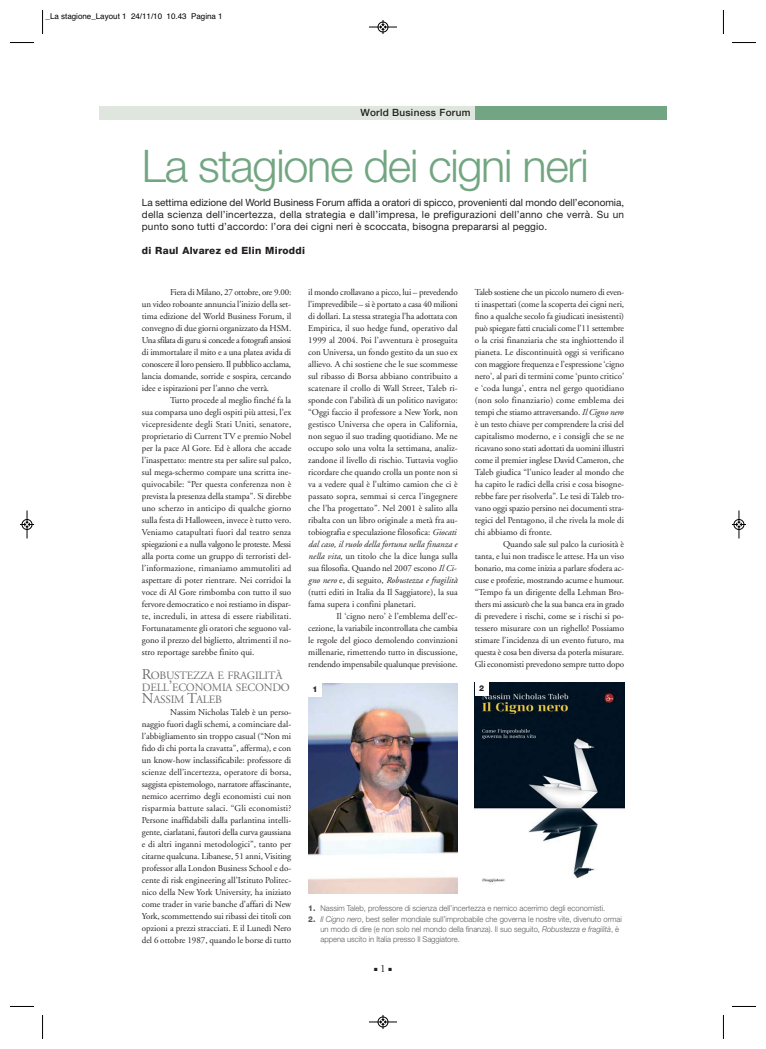
<style>
.page{position:relative;width:766px;height:1049px;background:#fff}
.page>*{position:absolute;margin:0;border:0;box-sizing:border-box;transform-origin:0 0}
.t1{font:300 45px "Helvetica Neue";letter-spacing:-.03em;color:#72a581}
.t2{font:11.2px/12px "Adobe Garamond";letter-spacing:-.02em;color:#6d6e70}
.t3{font:11px "Adobe Garamond";color:#231f20}
.t4{font:10px/12px "Helvetica Neue";letter-spacing:.015em;color:#231f20;text-align:justify}
.t5{font:800 10px "Helvetica Neue";letter-spacing:.03em;color:#231f20}
.t6{font:500 10px "Helvetica Neue";letter-spacing:.025em;color:#231f20}
.t7{font:9px/12px "Adobe Garamond";color:#231f20;text-align:justify}
.t8{font:300 8px/10px "Helvetica Neue";color:#58595b;scale:.95 1}
.t9{font:8px "Helvetica";color:#000}
.t10{font:800 8px "Helvetica Neue";color:#231f20}
.s1{font-size:15px}
.s2{font-style:italic}
.s3{font-weight:800}
</style>
<div class="page">
<div style="left:99px;top:106px;width:567px;height:14px;background:#dee6dd"></div>
<div style="left:474px;top:106px;width:192px;height:14px;background:#72a581"></div>
<img style="left:308px;top:683px;width:149px;height:210px">
<div style="left:308px;top:683px;width:14px;height:14px;background:#fff"></div>
<img style="left:474px;top:682px;width:150px;height:201px">
<div style="left:474px;top:682px;width:14px;height:14px;background:#fff"></div>
<svg style="left:42px;top:10px;width:1px;height:24px"></svg>
<svg style="left:10px;top:42px;width:24px;height:1px"></svg>
<svg style="left:723px;top:10px;width:1px;height:24px"></svg>
<svg style="left:731px;top:42px;width:24px;height:1px"></svg>
<svg style="left:42px;top:1015px;width:1px;height:24px"></svg>
<svg style="left:10px;top:1006px;width:24px;height:1px"></svg>
<svg style="left:723px;top:1015px;width:1px;height:24px"></svg>
<svg style="left:731px;top:1006px;width:24px;height:1px"></svg>
<svg style="left:369px;top:20px;width:28px;height:14px"></svg>
<svg style="left:369px;top:1015px;width:28px;height:14px"></svg>
<svg style="left:20px;top:510px;width:14px;height:28px"></svg>
<svg style="left:731px;top:510px;width:14px;height:28px"></svg>
<p class="t9" style="left:46px;top:13px;width:179px">_La stagione_Layout 1 24/11/10 10.43 Pagina 1</p>
<p class="t6" style="left:360px;top:109px;width:111px">World Business Forum</p>
<h1 class="t1" style="left:142px;top:150px;width:448px">La stagione dei cigni neri</h1>
<p class="t4" style="left:142px;top:198px;width:483px">La settima edizione del World Business Forum affida a oratori di spicco, provenienti dal mondo dell’economia, della scienza dell’incertezza, della strategia e dall’impresa, le prefigurazioni dell’anno che verrà. Su un punto sono tutti d’accordo: l’ora dei cigni neri è scoccata, bisogna prepararsi al peggio.</p>
<p class="t5" style="left:142px;top:247px;width:165px">di Raul Alvarez ed Elin Miroddi</p>
<p class="t7" style="left:142px;top:286px;width:151px;text-indent:28px">Fiera di Milano, 27 ottobre, ore 9.00: un video roboante annuncia l’inizio della set&shy;tima edizione del World Business Forum, il convegno di due giorni organizzato da HSM.<br>Una sfilata di guru si concede a fotografi ansiosi di immortalare il mito e a una platea avida di conoscere il loro pensiero. Il pubblico acclama, lancia domande, sorride e sospira, cercando idee e ispirazioni per l’anno che verrà.</p>
<p class="t7" style="left:142px;top:394px;width:151px;text-indent:28px">Tutto procede al meglio finché fa la sua comparsa uno degli ospiti più attesi, l’ex vicepresidente degli Stati Uniti, senatore, proprietario di Current TV e premio Nobel per la pace Al Gore. Ed è allora che accade l’inaspettato: mentre sta per salire sul palco, sul mega-schermo compare una scritta ine&shy;quivocabile: “Per questa conferenza non è prevista la presenza della stampa”. Si direbbe uno scherzo in anticipo di qualche giorno sulla festa di Halloween, invece è tutto vero.<br>Veniamo catapultati fuori dal teatro senza spiegazioni e a nulla valgono le proteste. Messi alla porta come un gruppo di terroristi del&shy;l’informazione, rimaniamo ammutoliti ad aspettare di poter rientrare. Nei corridoi la voce di Al Gore rimbomba con tutto il suo fervore democratico e noi restiamo in dispar&shy;te, increduli, in attesa di essere riabilitati.<br>Fortunatamente gli oratori che seguono val&shy;gono il prezzo del biglietto, altrimenti il no&shy;stro reportage sarebbe finito qui.</p>
<p class="t2" style="left:142px;top:670px;width:149px"><span class="s1">R</span>OBUSTEZZA E FRAGILITÀ<br>DELL<span class="s1">’</span>ECONOMIA SECONDO<br><span class="s1">N</span>ASSIM <span class="s1">T</span>ALEB</p>
<p class="t7" style="left:142px;top:706px;width:151px;text-indent:28px">Nassim Nicholas Taleb è un perso&shy;naggio fuori dagli schemi, a cominciare dal&shy;l’abbigliamento sin troppo casual (“Non mi fido di chi porta la cravatta”, afferma), e con un know-how inclassificabile: professore di scienze dell’incertezza, operatore di borsa, saggista epistemologo, narratore affascinante, nemico acerrimo degli economisti cui non risparmia battute salaci. “Gli economisti?<br>Persone inaffidabili dalla parlantina intelli&shy;gente, ciarlatani, fautori della curva gaussiana e di altri inganni metodologici”, tanto per citarne qualcuna. Libanese, 51 anni, Visiting professor alla London Business School e do&shy;cente di risk engineering all’Istituto Politec&shy;nico della New York University, ha iniziato come trader in varie banche d’affari di New York, scommettendo sui ribassi dei titoli con opzioni a prezzi stracciati. E il Lunedì Nero del 6 ottobre 1987, quando le borse di tutto</p>
<p class="t7" style="left:308px;top:286px;width:151px;text-align:left">il mondo crollavano a picco, lui – prevedendo l’imprevedibile – si è portato a casa 40 milioni di dollari. La stessa strategia l’ha adottata con Empirica, il suo hedge fund, operativo dal 1999 al 2004. Poi l’avventura è proseguita con Universa, un fondo gestito da un suo ex allievo. A chi sostiene che le sue scommesse sul ribasso di Borsa abbiano contribuito a scatenare il crollo di Wall Street, Taleb ri&shy;sponde con l’abilità di un politico navigato: “Oggi faccio il professore a New York, non gestisco Universa che opera in California, non seguo il suo trading quotidiano. Me ne occupo solo una volta la settimana, analiz&shy;zandone il livello di rischio. Tuttavia voglio ricordare che quando crolla un ponte non si va a vedere qual è l’ultimo camion che ci è passato sopra, semmai si cerca l’ingegnere che l’ha progettato”. Nel 2001 è salito alla ribalta con un libro originale a metà fra au&shy;tobiografia e speculazione filosofica: <span class="s2">Giocati dal caso, il ruolo della fortuna nella finanza e nella vita</span>, un titolo che la dice lunga sulla sua filosofia. Quando nel 2007 escono <span class="s2">Il Ci&shy;gno nero</span> e, di seguito, <span class="s2">Robustezza e fragilità </span>(tutti editi in Italia da Il Saggiatore), la sua fama supera i confini planetari.</p>
<p class="t7" style="left:308px;top:610px;width:151px;text-indent:28px">Il ‘cigno nero’ è l’emblema dell’ec&shy;cezione, la variabile incontrollata che cambia le regole del gioco demolendo convinzioni millenarie, rimettendo tutto in discussione, rendendo impensabile qualunque previsione.</p>
<p class="t7" style="left:474px;top:286px;width:151px">Taleb sostiene che un piccolo numero di even&shy;ti inaspettati (come la scoperta dei cigni neri, fino a qualche secolo fa giudicati inesistenti) può spiegare fatti cruciali come l’11 settembre o la crisi finanziaria che sta inghiottendo il pianeta. Le discontinuità oggi si verificano con maggiore frequenza e l’espressione ‘cigno nero’, al pari di termini come ‘punto critico’ e ‘coda lunga’, entra nel gergo quotidiano (non solo finanziario) come emblema dei tempi che stiamo attraversando. <span class="s2">Il Cigno nero </span>è un testo chiave per comprendere la crisi del capitalismo moderno, e i consigli che se ne ricavano sono stati adottati da uomini illustri come il premier inglese David Cameron, che Taleb giudica “l’unico leader al mondo che ha capito le radici della crisi e cosa bisogne&shy;rebbe fare per risolverla”. Le tesi di Taleb tro&shy;vano oggi spazio persino nei documenti stra&shy;tegici del Pentagono, il che rivela la mole di chi abbiamo di fronte.</p>
<p class="t7" style="left:474px;top:538px;width:151px;text-indent:28px">Quando sale sul palco la curiosità è tanta, e lui non tradisce le attese. Ha un viso bonario, ma come inizia a parlare sfodera ac&shy;cuse e profezie, mostrando acume e humour. “Tempo fa un dirigente della Lehman Bro&shy;thers mi assicurò che la sua banca era in grado di prevedere i rischi, come se i rischi si po&shy;tessero misurare con un righello! Possiamo stimare l’incidenza di un evento futuro, ma questa è cosa ben diversa da poterla misurare.<br>Gli economisti prevedono sempre tutto dopo</p>
<p class="t10" style="left:312px;top:686px;width:7px">1</p>
<p class="t10" style="left:479px;top:685px;width:7px">2</p>
<p class="t8" style="left:308px;top:904px;width:314px"><span class="s3">1.</span> Nassim Taleb, professore di scienza dell’incertezza e nemico acerrimo degli economisti.</p>
<p class="t8" style="left:320px;top:914px;width:319px;text-indent:-12px"><span class="s3">2.</span> <span class="s2">Il Cigno nero</span>, best seller mondiale sull’improbabile che governa le nostre vite, divenuto ormai un modo di dire (e non solo nel mondo della finanza). Il suo seguito, <span class="s2">Robustezza e fragilità</span>, è appena uscito in Italia presso Il Saggiatore.</p>
<p class="t3" style="left:374px;top:964px;width:19px">■1■</p>
</div>
